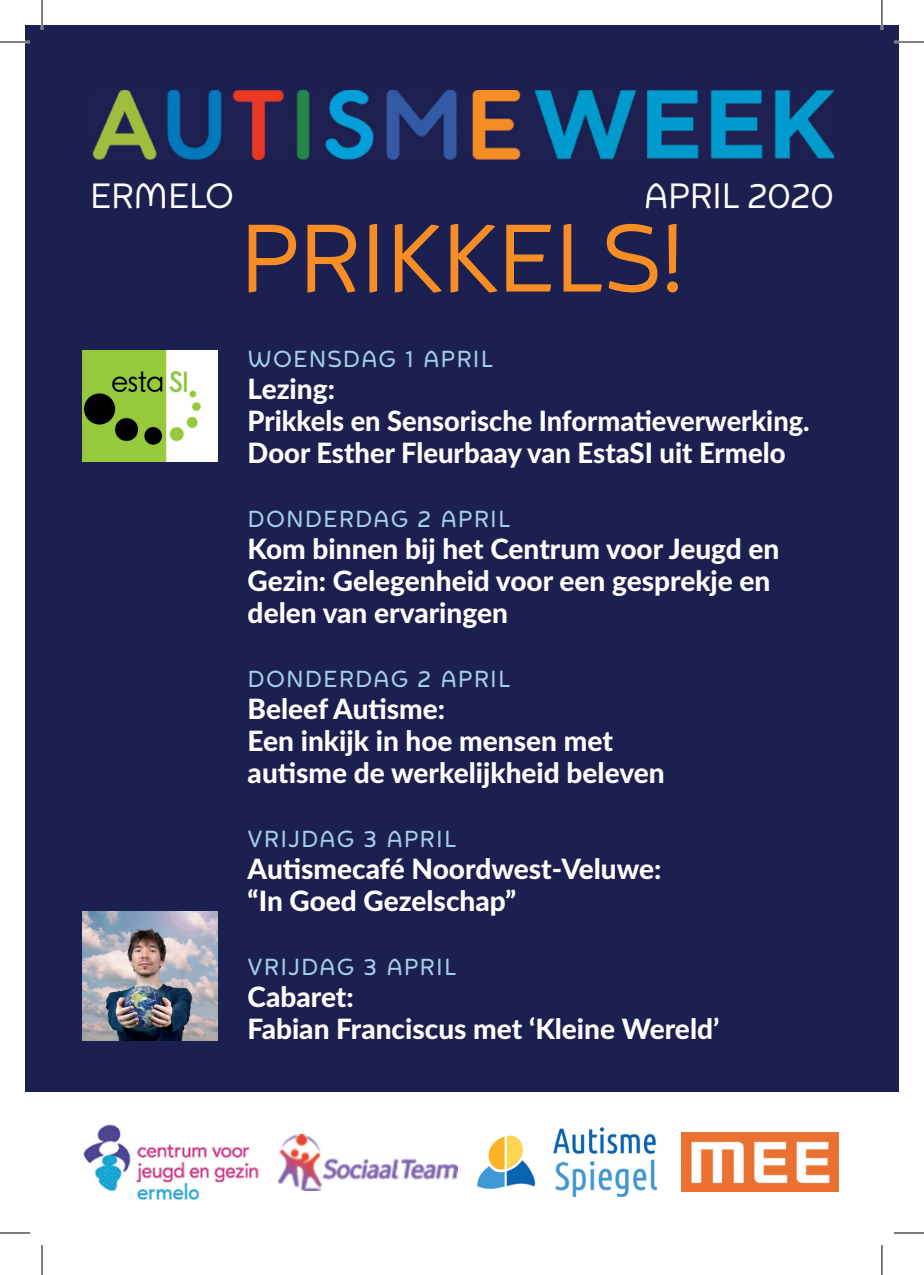
<style>
.page{position:relative;width:924px;height:1275px;background:#fff}
.page>*{position:absolute;margin:0;border:0;box-sizing:border-box;transform-origin:0 0}
.t1{font:98px "Animo DEMO";color:#f68e25}
.t2{font:36px "Animo DEMO";color:#fff}
.t3{font:800 28px/32px "Lato";color:#fff}
.t4{font:28px "Animo DEMO";letter-spacing:.04em;color:#a4cfe9}
</style>
<div class="page">
<div style="left:25px;top:25px;width:873px;height:1066px;background:#1c2050"></div>
<img style="left:92px;top:90px;width:741px;height:69px">
<img style="left:83px;top:1124px;width:176px;height:76px">
<img style="left:477px;top:1128px;width:179px;height:68px">
<img style="left:681px;top:1133px;width:157px;height:58px">
<img style="left:279px;top:1134px;width:178px;height:56px">
<img style="left:82px;top:350px;width:136px;height:112px">
<img style="left:82px;top:911px;width:136px;height:129px">
<hr style="left:0;top:41px;width:30px;height:2px;background:#fff">
<hr style="left:893px;top:41px;width:30px;height:2px;background:#fff">
<hr style="left:41px;top:0;width:2px;height:30px;background:#fff">
<hr style="left:880px;top:0;width:2px;height:30px;background:#fff">
<hr style="left:0;top:42px;width:30px;height:1px;background:#000">
<hr style="left:893px;top:42px;width:30px;height:1px;background:#000">
<hr style="left:0;top:1232px;width:30px;height:1px;background:#000">
<hr style="left:893px;top:1232px;width:30px;height:1px;background:#000">
<hr style="left:42px;top:0;width:1px;height:30px;background:#000">
<hr style="left:42px;top:1245px;width:1px;height:30px;background:#000">
<hr style="left:881px;top:0;width:1px;height:30px;background:#000">
<hr style="left:881px;top:1245px;width:1px;height:30px;background:#000">
<p class="t2" style="left:90px;top:179px;width:145px">ERMELO</p>
<p class="t2" style="left:644px;top:179px;width:191px">APRIL 2020</p>
<h1 class="t1" style="left:240px;top:213px;width:446px">PRIKKELS!</h1>
<p class="t4" style="left:247px;top:345px;width:247px">WOENSDAG 1 APRIL</p>
<p class="t3" style="left:247px;top:372px;width:563px">Lezing:<br>Prikkels en Sensorische Informatieverwerking.<br>Door Esther Fleurbaay van EstaSI uit Ermelo</p>
<p class="t4" style="left:247px;top:505px;width:264px">DONDERDAG 2 APRIL</p>
<p class="t3" style="left:247px;top:532px;width:533px">Kom binnen bij het Centrum voor Jeugd en<br>Gezin: Gelegenheid voor een gesprekje en delen van ervaringen</p>
<p class="t4" style="left:247px;top:665px;width:264px">DONDERDAG 2 APRIL</p>
<p class="t3" style="left:247px;top:692px;width:418px">Beleef Autisme:<br>Een inkijk in hoe mensen met autisme de werkelijkheid beleven</p>
<p class="t4" style="left:247px;top:825px;width:210px">VRIJDAG 3 APRIL</p>
<p class="t3" style="left:247px;top:852px;width:415px">Autismecafé Noordwest-Veluwe: “In Goed Gezelschap”</p>
<p class="t4" style="left:247px;top:953px;width:210px">VRIJDAG 3 APRIL</p>
<p class="t3" style="left:247px;top:980px;width:473px">Cabaret:<br>Fabian Franciscus met ‘Kleine Wereld’</p>
</div>
